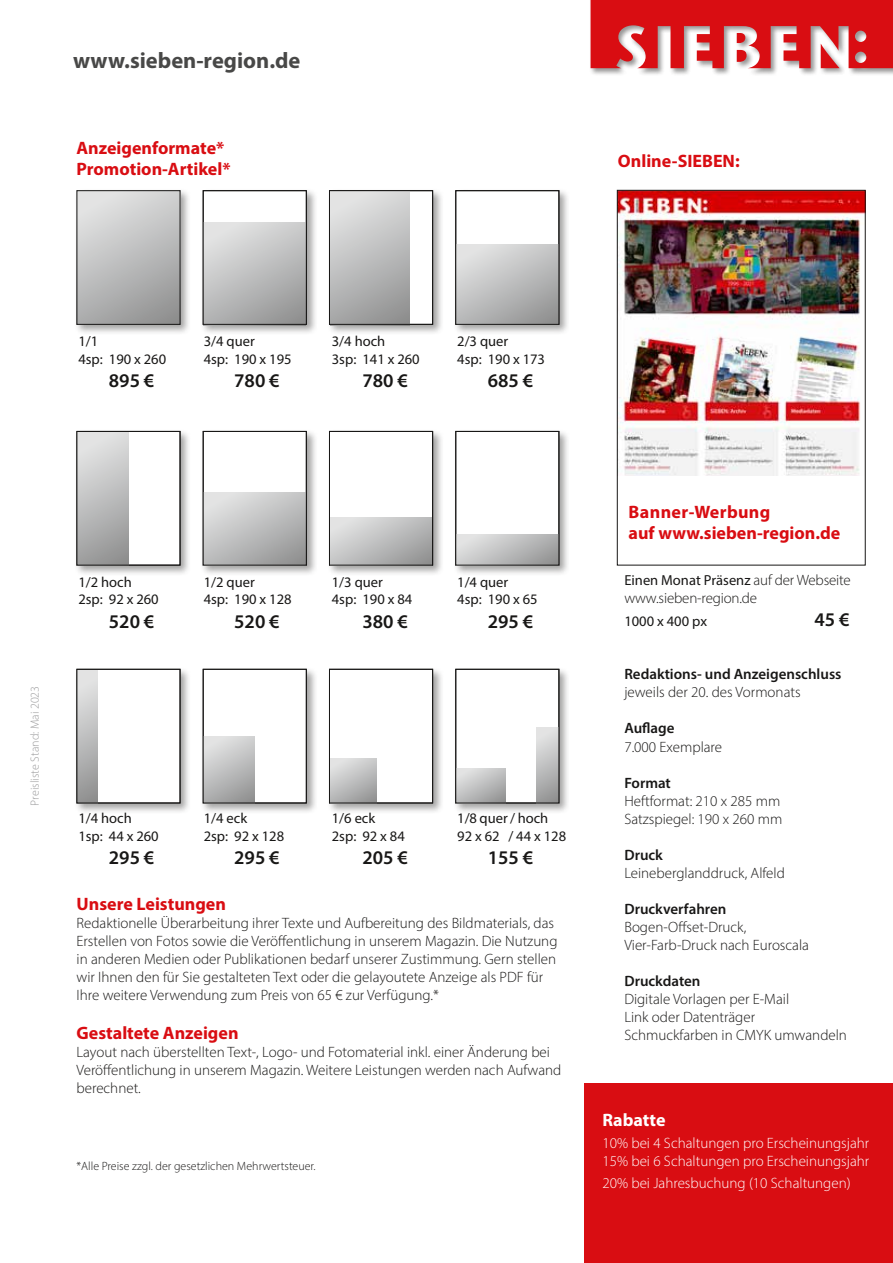
<style>
.page{position:relative;width:893px;height:1263px;background:#fff}
.page>*{position:absolute;margin:0;border:0;box-sizing:border-box;transform-origin:0 0}
.t1{font:700 22.5px "Myriad Pro";color:#484847}
.t2{font:600 19.35px "Myriad Pro";color:#181716}
.t3{font:700 18px/21.6px "Myriad Pro";color:#d90d12}
.t4{font:700 18px "Myriad Pro";color:#fff}
.t5{font:300 15px/18px "Myriad Pro";color:#181716}
.t6{font:300 15px/18px "Myriad Pro";color:#fff}
.t7{font:600 15px "Myriad Pro";color:#181716}
.t8{font:14.55px/17.4px "Myriad Pro";color:#181716}
.t9{font:300 12px "Myriad Pro";color:#181716}
.t10{font:300 12px "Myriad Pro";color:#9c9c9d}
.s1{font-weight:300;font-size:15px}
</style>
<div class="page">
<div style="left:584px;top:1083px;width:309px;height:180px;background:#d90d12"></div>
<div style="left:589px;top:0;width:304px;height:76px;background:#181716;opacity:.45"></div>
<svg style="left:591px;top:0;width:302px;height:68px;background:#da4448"></svg>
<div style="left:74px;top:188px;width:118px;height:148px;background:#181716;opacity:.4"></div>
<svg style="left:79px;top:192px;width:99px;height:131px;background:#bdbebe"></svg>
<div style="left:77px;top:190px;width:103px;height:135px;border:1px solid #181716"></div>
<div style="left:201px;top:188px;width:117px;height:148px;background:#181716;opacity:.4"></div>
<div style="left:203px;top:190px;width:104px;height:135px;background:#fff"></div>
<div style="left:327px;top:188px;width:117px;height:148px;background:#181716;opacity:.4"></div>
<div style="left:329px;top:190px;width:104px;height:135px;background:#fff"></div>
<div style="left:453px;top:188px;width:117px;height:148px;background:#181716;opacity:.4"></div>
<div style="left:455px;top:190px;width:104px;height:135px;background:#fff"></div>
<div style="left:330px;top:192px;width:79px;height:133px;background:linear-gradient(to bottom,#e2e3e3,#989999)"></div>
<svg style="left:205px;top:222px;width:100px;height:101px;background:#bebebf"></svg>
<svg style="left:457px;top:244px;width:100px;height:79px;background:#bebebf"></svg>
<div style="left:203px;top:190px;width:104px;height:135px;border:1px solid #181716"></div>
<div style="left:329px;top:190px;width:104px;height:135px;border:1px solid #181716"></div>
<div style="left:455px;top:190px;width:104px;height:135px;border:1px solid #181716"></div>
<div style="left:74px;top:429px;width:118px;height:147px;background:#181716;opacity:.4"></div>
<div style="left:77px;top:431px;width:103px;height:134px;background:#fff"></div>
<div style="left:201px;top:429px;width:117px;height:147px;background:#181716;opacity:.4"></div>
<div style="left:203px;top:431px;width:104px;height:134px;background:#fff"></div>
<div style="left:327px;top:429px;width:117px;height:147px;background:#181716;opacity:.4"></div>
<div style="left:329px;top:431px;width:104px;height:134px;background:#fff"></div>
<div style="left:453px;top:429px;width:117px;height:147px;background:#181716;opacity:.4"></div>
<div style="left:455px;top:431px;width:104px;height:134px;background:#fff"></div>
<svg style="left:205px;top:493px;width:100px;height:70px;background:#bebebf"></svg>
<svg style="left:331px;top:517px;width:100px;height:46px;background:#bebfbf"></svg>
<svg style="left:457px;top:535px;width:100px;height:28px;background:#bfbfc0"></svg>
<div style="left:78px;top:433px;width:50px;height:132px;background:linear-gradient(to bottom,#e6e6e6,#959696)"></div>
<div style="left:203px;top:431px;width:104px;height:134px;border:1px solid #181716"></div>
<div style="left:329px;top:431px;width:104px;height:134px;border:1px solid #181716"></div>
<div style="left:455px;top:431px;width:104px;height:134px;border:1px solid #181716"></div>
<div style="left:74px;top:667px;width:118px;height:147px;background:#181716;opacity:.4"></div>
<div style="left:77px;top:669px;width:103px;height:134px;background:#fff"></div>
<div style="left:201px;top:667px;width:117px;height:147px;background:#181716;opacity:.4"></div>
<div style="left:203px;top:669px;width:104px;height:134px;background:#fff"></div>
<div style="left:327px;top:667px;width:117px;height:147px;background:#181716;opacity:.4"></div>
<div style="left:329px;top:669px;width:104px;height:134px;background:#fff"></div>
<div style="left:453px;top:667px;width:117px;height:147px;background:#181716;opacity:.4"></div>
<div style="left:455px;top:669px;width:104px;height:134px;background:#fff"></div>
<div style="left:78px;top:670px;width:19px;height:133px;background:linear-gradient(to bottom,#ebebeb,#909091)"></div>
<svg style="left:205px;top:736px;width:50px;height:65px;background:#bebfbf"></svg>
<svg style="left:457px;top:768px;width:48px;height:33px;background:#c0c0c1"></svg>
<svg style="left:331px;top:758px;width:46px;height:43px;background:#bfc0c0"></svg>
<div style="left:537px;top:727px;width:21px;height:76px;background:linear-gradient(to bottom,#e9e9e9,#959596)"></div>
<div style="left:77px;top:669px;width:103px;height:134px;border:1px solid #181716"></div>
<div style="left:203px;top:669px;width:104px;height:134px;border:1px solid #181716"></div>
<div style="left:329px;top:669px;width:104px;height:134px;border:1px solid #181716"></div>
<div style="left:455px;top:669px;width:104px;height:134px;border:1px solid #181716"></div>
<img style="left:619px;top:192px;width:245px;height:284px">
<div style="left:617px;top:190px;width:249px;height:375px;border:1px solid #181716"></div>
<h1 class="t1" style="left:73px;top:46px;width:229px">www.sieben-region.de</h1>
<p class="t3" style="left:77px;top:136px;width:156px">Anzeigenformate*<br>Promotion-Artikel*</p>
<p class="t3" style="left:618px;top:149px;width:123px">Online-SIEBEN:</p>
<p class="t8" style="left:78px;top:333px;width:89px">1/1<br>4sp: 190 x 260</p>
<p class="t2" style="left:109px;top:368px;width:47px">895 €</p>
<p class="t8" style="left:204px;top:333px;width:89px">3/4 quer<br>4sp: 190 x 195</p>
<p class="t2" style="left:234px;top:368px;width:47px">780 €</p>
<p class="t8" style="left:332px;top:333px;width:89px">3/4 hoch<br>3sp: 141 x 260</p>
<p class="t2" style="left:362px;top:368px;width:47px">780 €</p>
<p class="t8" style="left:457px;top:333px;width:89px">2/3 quer<br>4sp: 190 x 173</p>
<p class="t2" style="left:488px;top:368px;width:47px">685 €</p>
<p class="t10" style="left:28px;top:806px;width:121px;rotate:-90deg">Preisliste Stand: Mai 2023</p>
<p class="t8" style="left:78px;top:573px;width:82px">1/2 hoch<br>2sp: 92 x 260</p>
<p class="t2" style="left:109px;top:609px;width:47px">520 €</p>
<p class="t8" style="left:204px;top:573px;width:89px">1/2 quer<br>4sp: 190 x 128</p>
<p class="t2" style="left:234px;top:609px;width:47px">520 €</p>
<p class="t8" style="left:332px;top:573px;width:82px">1/3 quer<br>4sp: 190 x 84</p>
<p class="t2" style="left:362px;top:609px;width:47px">380 €</p>
<p class="t8" style="left:457px;top:573px;width:82px">1/4 quer<br>4sp: 190 x 65</p>
<p class="t2" style="left:488px;top:609px;width:47px">295 €</p>
<p class="t8" style="left:78px;top:809px;width:82px">1/4 hoch<br>1sp: 44 x 260</p>
<p class="t2" style="left:109px;top:845px;width:47px">295 €</p>
<p class="t8" style="left:204px;top:809px;width:82px">1/4 eck<br>2sp: 92 x 128</p>
<p class="t2" style="left:234px;top:845px;width:47px">295 €</p>
<p class="t8" style="left:332px;top:809px;width:74px">1/6 eck<br>2sp: 92 x 84</p>
<p class="t2" style="left:362px;top:845px;width:47px">205 €</p>
<p class="t8" style="left:457px;top:809px;width:110px">1/8 quer / hoch<br>92 x 62 / 44 x 128</p>
<p class="t2" style="left:488px;top:845px;width:47px">155 €</p>
<p class="t3" style="left:77px;top:892px;width:151px">Unsere Leistungen</p>
<p class="t5" style="left:77px;top:913px;width:482px">Redaktionelle Überarbeitung ihrer Texte und Aufbereitung des Bildmaterials, das Erstellen von Fotos sowie die Veröffentlichung in unserem Magazin. Die Nutzung in anderen Medien oder Publikationen bedarf unserer Zustimmung. Gern stellen wir Ihnen den für Sie gestalteten Text oder die gelayoutete Anzeige als PDF für Ihre weitere Verwendung zum Preis von 65 € zur Verfügung.*</p>
<p class="t3" style="left:77px;top:1022px;width:164px">Gestaltete Anzeigen</p>
<p class="t5" style="left:77px;top:1043px;width:486px">Layout nach überstellten Text-, Logo- und Fotomaterial inkl. einer Änderung bei<br>Veröffentlichung in unserem Magazin. Weitere Leistungen werden nach Aufwand berechnet.</p>
<p class="t9" style="left:77px;top:1158px;width:241px">*Alle Preise zzgl. der gesetzlichen Mehrwertsteuer.</p>
<p class="t3" style="left:629px;top:500px;width:213px">Banner-Werbung<br>auf www.sieben-region.de</p>
<p class="t8" style="left:624px;top:571px;width:228px">Einen Monat Präsenz <span class="s1">auf der Webseite</span></p>
<p class="t5" style="left:624px;top:589px;width:134px">www.sieben-region.de</p>
<p class="t8" style="left:624px;top:612px;width:84px">1000 x 400 px</p>
<p class="t2" style="left:814px;top:607px;width:37px">45 €</p>
<p class="t7" style="left:624px;top:665px;width:219px">Redaktions- und Anzeigenschluss</p>
<p class="t5" style="left:624px;top:683px;width:178px">jeweils der 20. des Vormonats</p>
<p class="t7" style="left:624px;top:719px;width:52px">Auflage</p>
<p class="t5" style="left:624px;top:737px;width:99px">7.000 Exemplare</p>
<p class="t7" style="left:624px;top:773px;width:48px">Format</p>
<p class="t5" style="left:624px;top:791px;width:160px">Heftformat: 210 x 285 mm<br>Satzspiegel: 190 x 260 mm</p>
<p class="t7" style="left:624px;top:845px;width:40px">Druck</p>
<p class="t5" style="left:624px;top:863px;width:162px">Leineberglanddruck, Alfeld</p>
<p class="t7" style="left:624px;top:899px;width:104px">Druckverfahren</p>
<p class="t5" style="left:624px;top:917px;width:186px">Bogen-Offset-Druck,<br>Vier-Farb-Druck nach Euroscala</p>
<p class="t7" style="left:624px;top:971px;width:78px">Druckdaten</p>
<p class="t5" style="left:624px;top:989px;width:224px">Digitale Vorlagen per E-Mail<br>Link oder Datenträger<br>Schmuckfarben in CMYK umwandeln</p>
<p class="t4" style="left:602px;top:1108px;width:65px">Rabatte</p>
<p class="t6" style="left:602px;top:1134px;width:268px">10% bei 4 Schaltungen pro Erscheinungsjahr<br>15% bei 6 Schaltungen pro Erscheinungsjahr</p>
<p class="t6" style="left:602px;top:1174px;width:250px">20% bei Jahresbuchung (10 Schaltungen)</p>
</div>
